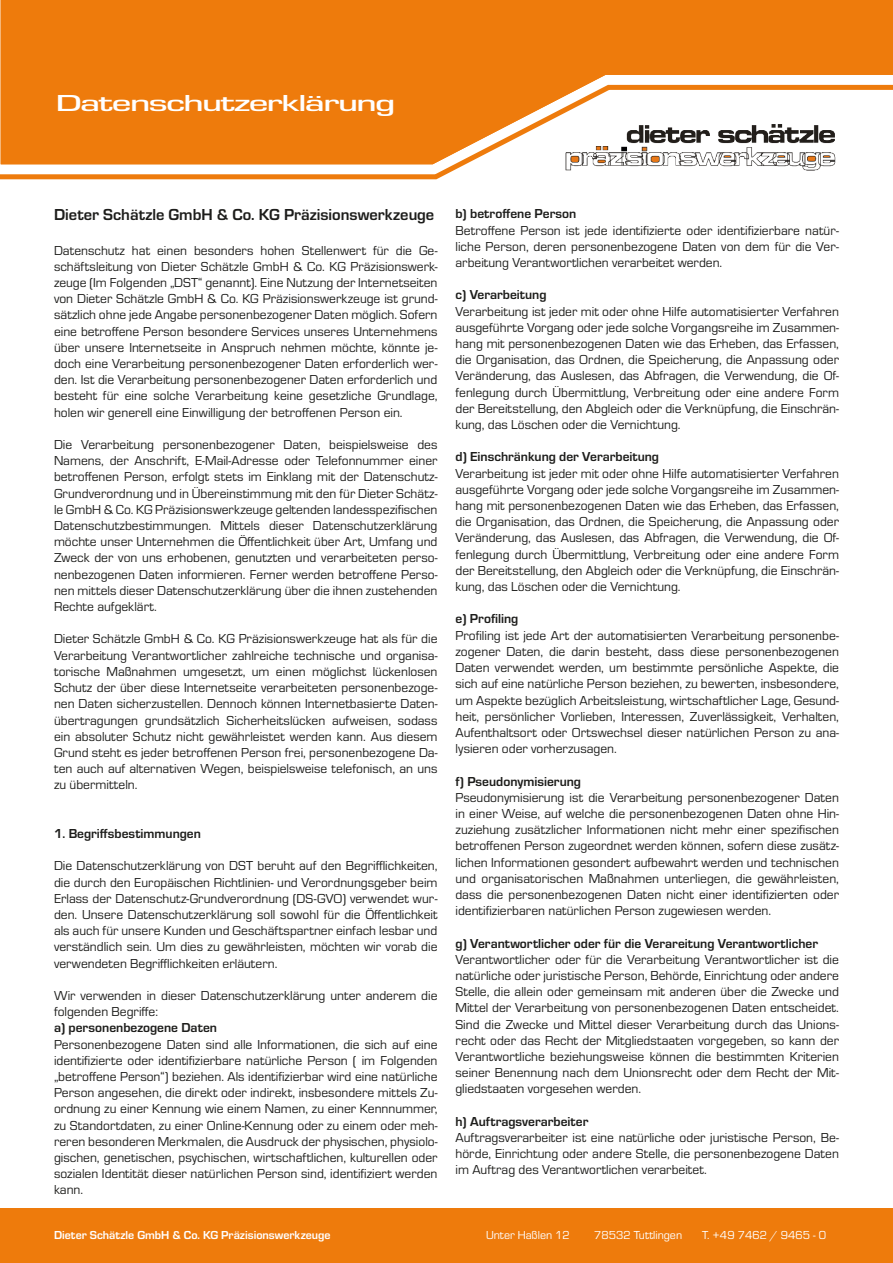
<style>
.page{position:relative;width:893px;height:1263px;background:#fff}
.page>*{position:absolute;margin:0;border:0;box-sizing:border-box;transform-origin:0 0}
.t1{font:500 24px "Eurostile";letter-spacing:-.04em;color:#fff;scale:1.62 1}
.t2{font:700 16.5px "Eurostile";color:#1d1d1b}
.t3{font:13.5px/16.2px "Eurostile";color:#1d1d1b;text-align:justify}
.t4{font:700 13.5px "Eurostile";color:#1d1d1b}
.t5{font:12px "Eurostile";color:#fff}
.t6{font:700 12px "Eurostile";color:#fff}
</style>
<div class="page">
<div style="left:0;top:1209px;width:893px;height:54px;background:#ee7b0c"></div>
<svg style="left:0;top:172px;width:451px;height:8px"></svg>
<svg style="left:0;top:0;width:893px;height:172px"></svg>
<img style="left:557px;top:119px;width:282px;height:53px">
<p class="t1" style="left:56px;top:87px;width:211px">Datenschutzerklärung</p>
<p class="t2" style="left:54px;top:203px;width:382px">Dieter Schätzle GmbH &amp; Co. KG Präzisionswerkzeuge</p>
<p class="t3" style="left:54px;top:241px;width:385px">Datenschutz hat einen besonders hohen Stellenwert für die Ge&shy;schäftsleitung von Dieter Schätzle GmbH &amp; Co. KG Präzisionswerk&shy;zeuge (Im Folgenden „DST“ genannt). Eine Nutzung der Internetseiten von Dieter Schätzle GmbH &amp; Co. KG Präzisionswerkzeuge ist grund&shy;sätzlich ohne jede Angabe personenbezogener Daten möglich. Sofern eine betroffene Person besondere Services unseres Unternehmens über unsere Internetseite in Anspruch nehmen möchte, könnte je&shy;doch eine Verarbeitung personenbezogener Daten erforderlich wer&shy;den. Ist die Verarbeitung personenbezogener Daten erforderlich und besteht für eine solche Verarbeitung keine gesetzliche Grundlage, holen wir generell eine Einwilligung der betroffenen Person ein.</p>
<p class="t3" style="left:54px;top:436px;width:385px">Die Verarbeitung personenbezogener Daten, beispielsweise des Namens, der Anschrift, E-Mail-Adresse oder Telefonnummer einer betroffenen Person, erfolgt stets im Einklang mit der Datenschutz-Grundverordnung und in Übereinstimmung mit den für Dieter Schätz&shy;le GmbH &amp; Co. KG Präzisionswerkzeuge geltenden landesspezifischen Datenschutzbestimmungen. Mittels dieser Datenschutzerklärung möchte unser Unternehmen die Öffentlichkeit über Art, Umfang und Zweck der von uns erhobenen, genutzten und verarbeiteten perso&shy;nenbezogenen Daten informieren. Ferner werden betroffene Perso&shy;nen mittels dieser Datenschutzerklärung über die ihnen zustehenden Rechte aufgeklärt.</p>
<p class="t3" style="left:54px;top:630px;width:385px">Dieter Schätzle GmbH &amp; Co. KG Präzisionswerkzeuge hat als für die Verarbeitung Verantwortlicher zahlreiche technische und organisa&shy;torische Maßnahmen umgesetzt, um einen möglichst lückenlosen Schutz der über diese Internetseite verarbeiteten personenbezoge&shy;nen Daten sicherzustellen. Dennoch können Internetbasierte Daten&shy;übertragungen grundsätzlich Sicherheitslücken aufweisen, sodass ein absoluter Schutz nicht gewährleistet werden kann. Aus diesem Grund steht es jeder betroffenen Person frei, personenbezogene Da&shy;ten auch auf alternativen Wegen, beispielsweise telefonisch, an uns zu übermitteln.</p>
<p class="t4" style="left:54px;top:824px;width:148px">1. Begriffsbestimmungen</p>
<p class="t3" style="left:54px;top:857px;width:385px">Die Datenschutzerklärung von DST beruht auf den Begrifflichkeiten, die durch den Europäischen Richtlinien- und Verordnungsgeber beim Erlass der Datenschutz-Grundverordnung (DS-GVO) verwendet wur&shy;den. Unsere Datenschutzerklärung soll sowohl für die Öffentlichkeit als auch für unsere Kunden und Geschäftspartner einfach lesbar und verständlich sein. Um dies zu gewährleisten, möchten wir vorab die verwendeten Begrifflichkeiten erläutern.</p>
<p class="t3" style="left:54px;top:987px;width:385px">Wir verwenden in dieser Datenschutzerklärung unter anderem die folgenden Begriffe:</p>
<p class="t4" style="left:54px;top:1018px;width:165px">a) personenbezogene Daten</p>
<p class="t3" style="left:54px;top:1035px;width:385px">Personenbezogene Daten sind alle Informationen, die sich auf eine identifizierte oder identifizierbare natürliche Person ( im Folgenden „betroffene Person“) beziehen. Als identifizierbar wird eine natürliche Person angesehen, die direkt oder indirekt, insbesondere mittels Zu&shy;ordnung zu einer Kennung wie einem Namen, zu einer Kennnummer, zu Standortdaten, zu einer Online-Kennung oder zu einem oder meh&shy;reren besonderen Merkmalen, die Ausdruck der physischen, physiolo&shy;gischen, genetischen, psychischen, wirtschaftlichen, kulturellen oder sozialen Identität dieser natürlichen Person sind, identifiziert werden kann.</p>
<p class="t4" style="left:455px;top:204px;width:122px">b) betroffene Person</p>
<p class="t3" style="left:455px;top:221px;width:385px">Betroffene Person ist jede identifizierte oder identifizierbare natür&shy;liche Person, deren personenbezogene Daten von dem für die Ver&shy;arbeitung Verantwortlichen verarbeitet werden.</p>
<p class="t4" style="left:455px;top:285px;width:93px">c) Verarbeitung</p>
<p class="t3" style="left:455px;top:302px;width:385px">Verarbeitung ist jeder mit oder ohne Hilfe automatisierter Verfahren ausgeführte Vorgang oder jede solche Vorgangsreihe im Zusammen&shy;hang mit personenbezogenen Daten wie das Erheben, das Erfassen, die Organisation, das Ordnen, die Speicherung, die Anpassung oder Veränderung, das Auslesen, das Abfragen, die Verwendung, die Of&shy;fenlegung durch Übermittlung, Verbreitung oder eine andere Form der Bereitstellung, den Abgleich oder die Verknüpfung, die Einschrän&shy;kung, das Löschen oder die Vernichtung.</p>
<p class="t4" style="left:455px;top:447px;width:205px">d) Einschränkung der Verarbeitung</p>
<p class="t3" style="left:455px;top:464px;width:385px">Verarbeitung ist jeder mit oder ohne Hilfe automatisierter Verfahren ausgeführte Vorgang oder jede solche Vorgangsreihe im Zusammen&shy;hang mit personenbezogenen Daten wie das Erheben, das Erfassen, die Organisation, das Ordnen, die Speicherung, die Anpassung oder Veränderung, das Auslesen, das Abfragen, die Verwendung, die Of&shy;fenlegung durch Übermittlung, Verbreitung oder eine andere Form der Bereitstellung, den Abgleich oder die Verknüpfung, die Einschrän&shy;kung, das Löschen oder die Vernichtung.</p>
<p class="t4" style="left:455px;top:609px;width:64px">e) Profiling</p>
<p class="t3" style="left:455px;top:626px;width:385px">Profiling ist jede Art der automatisierten Verarbeitung personenbe&shy;zogener Daten, die darin besteht, dass diese personenbezogenen Daten verwendet werden, um bestimmte persönliche Aspekte, die sich auf eine natürliche Person beziehen, zu bewerten, insbesondere, um Aspekte bezüglich Arbeitsleistung, wirtschaftlicher Lage, Gesund&shy;heit, persönlicher Vorlieben, Interessen, Zuverlässigkeit, Verhalten, Aufenthaltsort oder Ortswechsel dieser natürlichen Person zu ana&shy;lysieren oder vorherzusagen.</p>
<p class="t4" style="left:455px;top:771px;width:127px">f) Pseudonymisierung</p>
<p class="t3" style="left:455px;top:788px;width:385px">Pseudonymisierung ist die Verarbeitung personenbezogener Daten in einer Weise, auf welche die personenbezogenen Daten ohne Hin&shy;zuziehung zusätzlicher Informationen nicht mehr einer spezifischen betroffenen Person zugeordnet werden können, sofern diese zusätz&shy;lichen Informationen gesondert aufbewahrt werden und technischen und organisatorischen Maßnahmen unterliegen, die gewährleisten, dass die personenbezogenen Daten nicht einer identifizierten oder identifizierbaren natürlichen Person zugewiesen werden.</p>
<p class="t4" style="left:455px;top:933px;width:364px">g) Verantwortlicher oder für die Verareitung Verantwortlicher</p>
<p class="t3" style="left:455px;top:950px;width:385px">Verantwortlicher oder für die Verarbeitung Verantwortlicher ist die natürliche oder juristische Person, Behörde, Einrichtung oder andere Stelle, die allein oder gemeinsam mit anderen über die Zwecke und Mittel der Verarbeitung von personenbezogenen Daten entscheidet.<br>Sind die Zwecke und Mittel dieser Verarbeitung durch das Unions&shy;recht oder das Recht der Mitgliedstaaten vorgegeben, so kann der Verantwortliche beziehungsweise können die bestimmten Kriterien seiner Benennung nach dem Unionsrecht oder dem Recht der Mit&shy;gliedstaaten vorgesehen werden.</p>
<p class="t4" style="left:455px;top:1111px;width:134px">h) Auftragsverarbeiter</p>
<p class="t3" style="left:455px;top:1129px;width:385px">Auftragsverarbeiter ist eine natürliche oder juristische Person, Be&shy;hörde, Einrichtung oder andere Stelle, die personenbezogene Daten im Auftrag des Verantwortlichen verarbeitet.</p>
<p class="t6" style="left:54px;top:1226px;width:278px">Dieter Schätzle GmbH &amp; Co. KG Präzisionswerkzeuge</p>
<p class="t5" style="left:486px;top:1226px;width:85px">Unter Haßlen 12</p>
<p class="t5" style="left:594px;top:1226px;width:90px">78532 Tuttlingen</p>
<p class="t5" style="left:702px;top:1226px;width:126px">T. +49 7462 / 9465 - 0</p>
</div>
